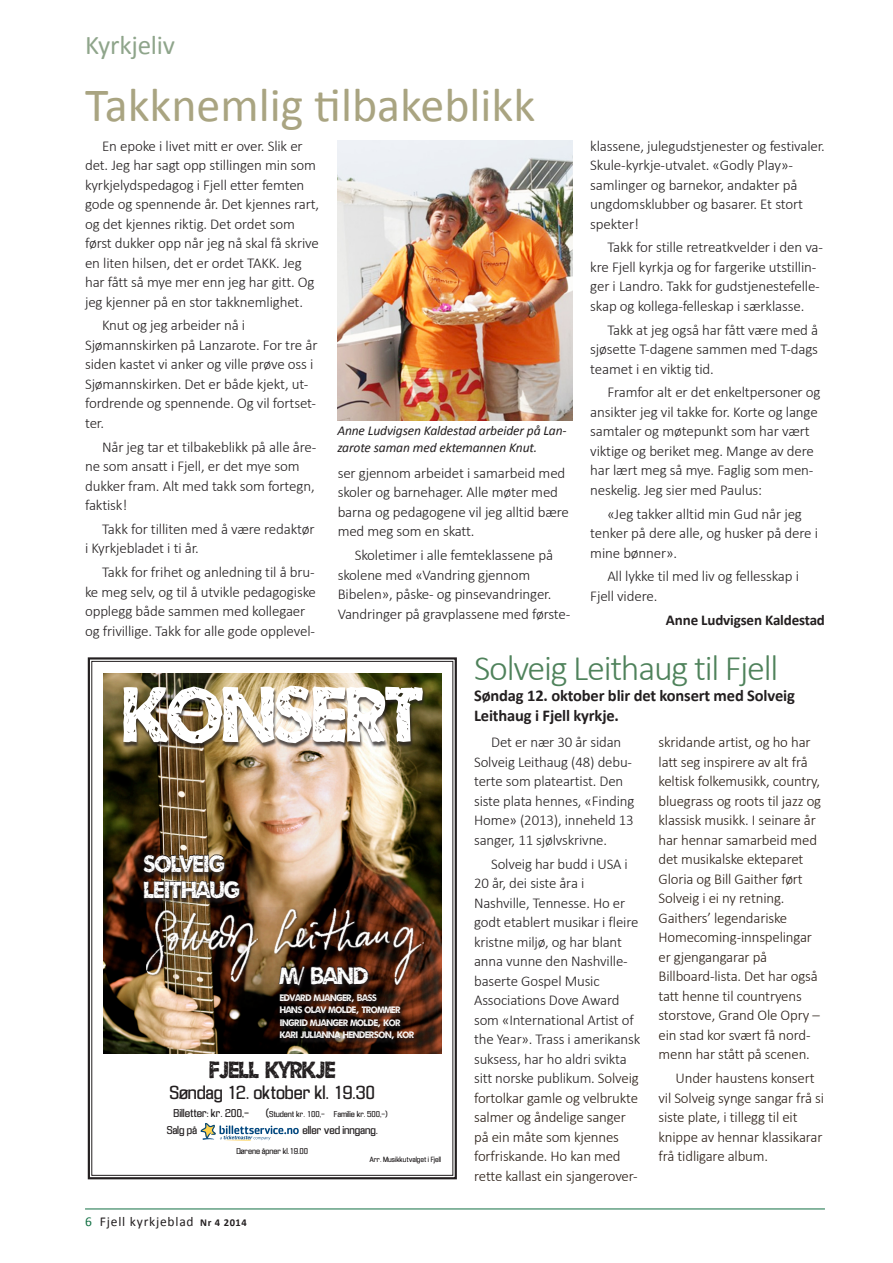
<style>
.page{position:relative;width:893px;height:1263px;background:#fff}
.page>*{position:absolute;margin:0;border:0;box-sizing:border-box;transform-origin:0 0}
.t1{font:87.75px "Umbrage";letter-spacing:-.02em;color:#fff;scale:.95 1}
.t2{font:48px "Calibri";color:#a9a481}
.B-tittel{font:300 36px "Calibri";letter-spacing:-.035em;color:#4f825b}
.t3{font:27px "Calibri";letter-spacing:-.01em;color:#8fa58b}
.t4{font:26.25px/26.2px "Umbrage";letter-spacing:-.02em;color:#fff;scale:.95 1}
.t5{font:26.25px "Umbrage";letter-spacing:-.02em;color:#231f20;scale:.95 1}
.t6{font:17.55px "Enigmatic";letter-spacing:-.01em;color:#231f20;scale:.95 1}
.Ingress{font:700 16.5px/19.8px "Calibri";letter-spacing:-.01em;color:#231f20}
.Brødtekst{font:300 15px/19.5px "Calibri";letter-spacing:-.01em;color:#231f20}
.Brødtekst-2{font:300 15px/19.5px "Calibri";letter-spacing:-.01em;color:#291d15}
.Livets_gang-datoer{font:700 15px "Calibri";letter-spacing:-.01em;color:#231f20}
.T-dag_tekst{font:italic 13.5px/16.2px "Calibri";letter-spacing:-.01em;color:#231f20}
.t7{font:13.5px "Calibri";letter-spacing:.055em;color:#231f20}
.t8{font:10.5px/12.6px "Umbrage";letter-spacing:-.02em;color:#fff;scale:.95 1}
.t9{font:10.5px "Enigmatic";letter-spacing:-.01em;color:#231f20;scale:.95 1}
.t10{font:7.95px "Enigmatic";letter-spacing:-.01em;color:#231f20;scale:.95 1}
.t11{font:7.05px "Enigmatic";letter-spacing:-.01em;color:#231f20;scale:.95 1}
.s1{font-size:10.5px}
.s2{color:#137044}
.s3{font-weight:700;font-size:10.5px}
.s4{color:#291d15}
</style>
<div class="page">
<hr style="left:85px;top:1208px;width:740px;height:1px;background:#137044">
<img style="left:337px;top:140px;width:236px;height:281px">
<svg style="left:88px;top:657px;width:369px;height:522px"></svg>
<img style="left:104px;top:673px;width:337px;height:381px">
<div style="left:145px;top:907px;width:281px;height:80px;background:#231f20;opacity:.75"></div>
<img style="left:147px;top:908px;width:277px;height:77px">
<div style="left:122px;top:687px;width:304px;height:62px;background:#231f20;opacity:.75"></div>
<div style="left:277px;top:967px;width:140px;height:78px;background:#231f20;opacity:.75"></div>
<svg style="left:278px;top:964px;width:91px;height:22px"></svg>
<div style="left:143px;top:856px;width:100px;height:48px;background:#231f20;opacity:.75"></div>
<svg style="left:143px;top:854px;width:82px;height:19px"></svg>
<svg style="left:143px;top:879px;width:97px;height:20px"></svg>
<svg style="left:201px;top:1123px;width:98px;height:18px"></svg>
<p class="t3" style="left:85px;top:28px;width:92px">Kyrkjeliv</p>
<p class="t2" style="left:85px;top:75px;width:452px">Takknemlig tilbakeblikk</p>
<p class="Brødtekst" style="left:85px;top:135px;width:236px;text-indent:17px">En epoke i livet mitt er over. Slik er det. Jeg har sagt opp stillingen min som kyrkjelydspedagog i Fjell etter femten gode og spennende år. Det kjennes rart, og det kjennes riktig. Det ordet som først dukker opp når jeg nå skal få skrive en liten hilsen, det er ordet TAKK. Jeg har fått så mye mer enn jeg har gitt. Og jeg kjenner på en stor takknemlighet.</p>
<p class="Brødtekst" style="left:85px;top:315px;width:234px;text-indent:17px">Knut og jeg arbeider nå i<br>Sjømannskirken på Lanzarote. For tre år siden kastet vi anker og ville prøve oss i<br>Sjømannskirken. Det er både kjekt, ut&shy;fordrende og spennende. Og vil fortset&shy;ter.</p>
<p class="Brødtekst" style="left:85px;top:436px;width:233px;text-indent:17px">Når jeg tar et tilbakeblikk på alle åre&shy;ne som ansatt i Fjell, er det mye som dukker fram. Alt med takk som fortegn, faktisk!</p>
<p class="Brødtekst" style="left:85px;top:518px;width:231px;text-indent:17px">Takk for tilliten med å være redaktør i Kyrkjebladet i ti år.</p>
<p class="Brødtekst" style="left:85px;top:562px;width:232px;text-indent:17px">Takk for frihet og anledning til å bru&shy;ke meg selv, og til å utvikle pedagogiske opplegg både sammen med kollegaer og frivillige. Takk for alle gode opplevel-</p>
<p class="T-dag_tekst" style="left:337px;top:422px;width:231px">Anne Ludvigsen Kaldestad arbeider på Lan&shy;zarote saman med ektemannen Knut.</p>
<p class="Brødtekst" style="left:338px;top:462px;width:233px">ser gjennom arbeidet i samarbeid med skoler og barnehager. Alle møter med barna og pedagogene vil jeg alltid bære med meg som en skatt.</p>
<p class="Brødtekst" style="left:338px;top:545px;width:234px;text-indent:17px">Skoletimer i alle femteklassene på skolene med «Vandring gjennom Bibelen», påske- og pinsevandringer.<br>Vandringer på gravplassene med første-</p>
<p class="Brødtekst" style="left:590px;top:135px;width:236px">klassene, julegudstjenester og festivaler.<br>Skule-kyrkje-utvalet. «Godly Play»- samlinger og barnekor, andakter på ungdomsklubber og basarer. Et stort spekter!</p>
<p class="Brødtekst" style="left:590px;top:237px;width:234px;text-indent:17px">Takk for stille retreatkvelder i den va&shy;kre Fjell kyrkja og for fargerike utstillin&shy;ger i Landro. Takk for gudstjenestefelle&shy;skap og kollega-felleskap i særklasse.</p>
<p class="Brødtekst" style="left:590px;top:319px;width:229px;text-align:justify;text-indent:17px">Takk at jeg også har fått være med å sjøsette T-dagene sammen med T-dags teamet i en viktig tid.</p>
<p class="Brødtekst" style="left:590px;top:382px;width:232px;text-indent:17px">Framfor alt er det enkeltpersoner og ansikter jeg vil takke for. Korte og lange samtaler og møtepunkt som har vært viktige og beriket meg. Mange av dere har lært meg så mye. Faglig som men&shy;neskelig. Jeg sier med Paulus:</p>
<p class="Brødtekst" style="left:590px;top:503px;width:229px;text-indent:17px">«Jeg takker alltid min Gud når jeg tenker på dere alle, og husker på dere i mine bønner».</p>
<p class="Brødtekst" style="left:590px;top:566px;width:210px;text-indent:17px">All lykke til med liv og fellesskap i<br>Fjell videre.</p>
<p class="Livets_gang-datoer" style="left:666px;top:611px;width:161px">Anne Ludvigsen Kaldestad</p>
<p class="t1" style="left:121px;top:664px;width:319px">KONSERT</p>
<p class="t4" style="left:144px;top:849px;width:103px">SOLVEIG<br>LEITHAUG</p>
<p class="t4" style="left:280px;top:961px;width:95px">M/ BAND</p>
<p class="t8" style="left:280px;top:990px;width:143px">EDVARD MJANGER, BASS<br>HANS OLAV MOLDE, TROMMER<br>INGRID MJANGER MOLDE, KOR<br>KARI JULIANNA HENDERSON, KOR</p>
<p class="t5" style="left:209px;top:1055px;width:135px">FJELL KYRKJE</p>
<p class="t6" style="left:170px;top:1082px;width:218px">Søndag 12. oktober kl. 19.30</p>
<p class="t9" style="left:174px;top:1107px;width:81px">Billetter: kr. 200,-</p>
<p class="t10" style="left:266px;top:1109px;width:130px"><span class="s1">(</span>Student kr. 100,- Familie kr. 500,-)</p>
<p class="t9" style="left:167px;top:1124px;width:34px">Salg på</p>
<p class="t9" style="left:303px;top:1124px;width:81px">eller ved inngang.</p>
<p class="t10" style="left:236px;top:1146px;width:77px">Dørene åpner kl.19.00</p>
<p class="t11" style="left:369px;top:1156px;width:77px">Arr. Musikkutvalget i Fjell</p>
<p class="t7" style="left:85px;top:1213px;width:163px"><span class="s2">6</span> Fjell kyrkjeblad <span class="s3">Nr 4 2014</span></p>
<p class="B-tittel" style="left:474px;top:646px;width:306px">Solveig Leithaug til Fjell</p>
<p class="Ingress" style="left:474px;top:686px;width:322px">Søndag 12. oktober blir det konsert med Solveig<br>Leithaug i Fjell kyrkje.</p>
<p class="Brødtekst" style="left:474px;top:732px;width:162px;text-indent:17px">Det er nær 30 år sidan<br>Solveig Leithaug (48) debu&shy;terte som plateartist. Den siste plata hennes, «Finding<br>Home» (2013), inneheld 13 sanger, 11 sjølvskrivne.</p>
<p class="Brødtekst" style="left:474px;top:853px;width:168px;text-indent:17px">Solveig har budd i USA i<br>20 år, dei siste åra i<br>Nashville, Tennesse. Ho er godt etablert musikar i fleire kristne miljø, og har blant anna vunne den Nashville&shy;baserte Gospel Music<br>Associations Dove Award som «International Artist of the Year». Trass i amerikansk suksess, har ho aldri svikta sitt norske publikum. <span class="s4">Solveig fortolkar gamle og velbrukte salmer og åndelige sanger på ein måte som kjennes forfriskande. Ho kan med rette kallast ein sjangerover-</span></p>
<p class="Brødtekst-2" style="left:658px;top:732px;width:164px">skridande artist, og ho har latt seg inspirere av alt frå keltisk folkemusikk, country, bluegrass og roots til jazz og klassisk musikk. I seinare år har hennar samarbeid med det musikalske ekteparet<br>Gloria og Bill Gaither ført<br>Solveig i ei ny retning.<br>Gaithers’ legendariske<br>Homecoming-innspelingar er gjengangarar på<br>Billboard-lista. Det har også tatt henne til countryens storstove, Grand Ole Opry – ein stad kor svært få nord&shy;menn har stått på scenen.</p>
<p class="Brødtekst-2" style="left:658px;top:1068px;width:167px;text-indent:17px">Under haustens konsert vil Solveig synge sangar frå si siste plate, i tillegg til eit knippe av hennar klassikarar frå tidligare album.</p>
</div>
